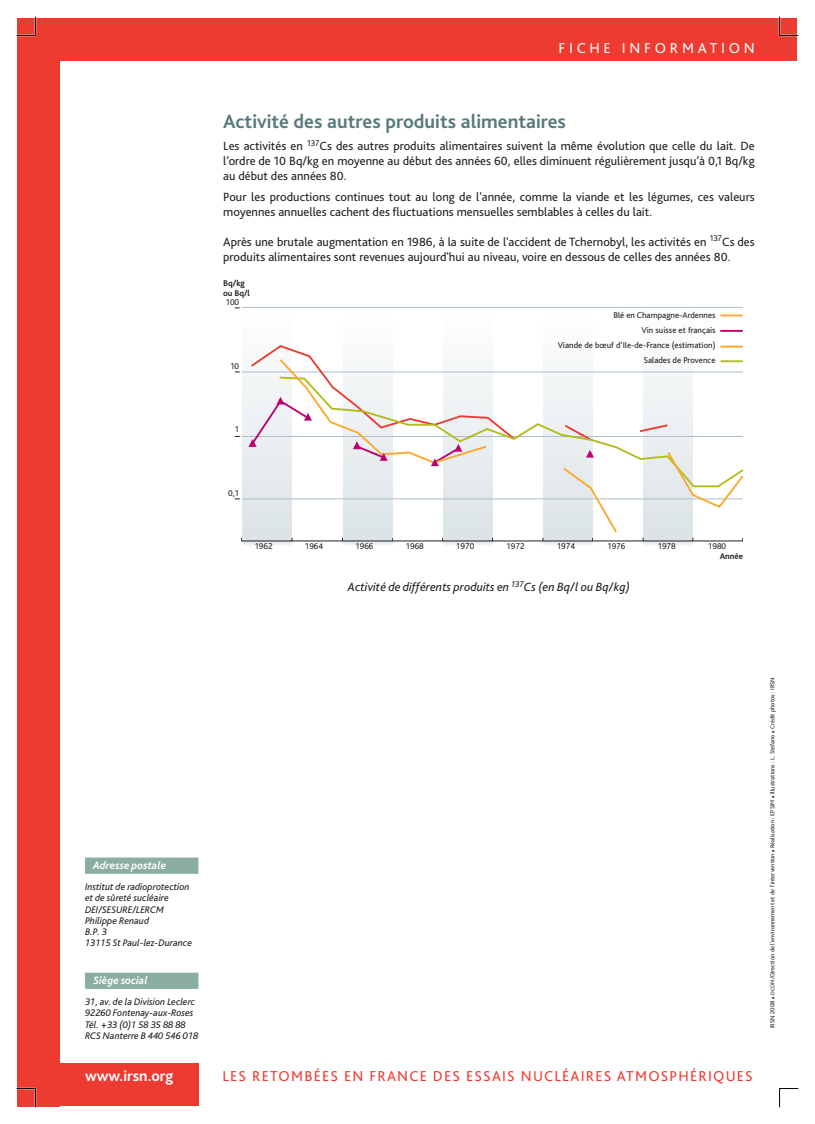
<style>
.page{position:relative;width:815px;height:1124px;background:#fff}
.page>*{position:absolute;margin:0;border:0;box-sizing:border-box;transform-origin:0 0}
.t1{font:700 20px "Bliss 2";color:#587a7b}
.t2{font:700 15.62px "Bliss 2";color:#fff}
.t3{font:15px "Bliss 2";letter-spacing:.08em;color:#ee3b32}
.t4{font:15px "Bliss 2";letter-spacing:.25em;color:#fff}
.t5{font:12.5px/15px "Bliss 2";color:#231f20}
.t6{font:italic 12.5px "Bliss 2";color:#231f20}
.t7{font:italic 700 11.25px "Bliss 2";color:#fff}
.t8{font:italic 10px/11.2px "Bliss";color:#231f20}
.t9{font:8.75px/15px "Bliss";color:#231f20;text-align:right}
.t10{font:700 8.75px/10px "Bliss 2";color:#231f20}
.t11{font:6.25px "Bliss 2";color:#231f20}
.s1{font-size:5.62px}
</style>
<div class="page">
<div style="left:18px;top:18px;width:42px;height:1088px;background:#ee3b32"></div>
<div style="left:18px;top:18px;width:779px;height:42px;background:#ee3b32"></div>
<div style="left:35px;top:1063px;width:163px;height:43px;background:#ee3b32"></div>
<div style="left:85px;top:857px;width:113px;height:16px;background:#8baea1"></div>
<div style="left:85px;top:972px;width:113px;height:16px;background:#8baea1"></div>
<div style="left:443px;top:329px;width:50px;height:216px;background:#fbfbfc"></div>
<div style="left:443px;top:483px;width:50px;height:59px;background:#e3e9ec"></div>
<svg style="left:443px;top:499px;width:50px;height:1px"></svg>
<div style="left:443px;top:511px;width:50px;height:30px;background:#dfe6e9"></div>
<div style="left:543px;top:329px;width:50px;height:216px;background:#fbfbfc"></div>
<div style="left:543px;top:350px;width:50px;height:195px;background:#f7f9fa"></div>
<div style="left:543px;top:490px;width:50px;height:52px;background:#e2e8eb"></div>
<svg style="left:543px;top:499px;width:18px;height:1px"></svg>
<div style="left:543px;top:518px;width:50px;height:23px;background:#dee5e8"></div>
<div style="left:643px;top:329px;width:50px;height:216px;background:#fbfbfc"></div>
<div style="left:643px;top:350px;width:50px;height:195px;background:#f7f9fa"></div>
<div style="left:643px;top:490px;width:50px;height:52px;background:#e2e8eb"></div>
<svg style="left:643px;top:499px;width:23px;height:1px"></svg>
<div style="left:643px;top:518px;width:50px;height:23px;background:#dee5e8"></div>
<div style="left:242px;top:329px;width:50px;height:216px;background:#fbfbfc"></div>
<div style="left:242px;top:448px;width:50px;height:95px;background:#e9edf0"></div>
<div style="left:242px;top:469px;width:50px;height:73px;background:#e5ebee"></div>
<svg style="left:242px;top:499px;width:50px;height:1px"></svg>
<div style="left:242px;top:504px;width:50px;height:37px;background:#e0e6ea"></div>
<div style="left:343px;top:329px;width:50px;height:216px;background:#fbfbfc"></div>
<div style="left:343px;top:483px;width:50px;height:59px;background:#e3e9ec"></div>
<svg style="left:343px;top:499px;width:50px;height:1px"></svg>
<div style="left:343px;top:511px;width:50px;height:30px;background:#dfe6e9"></div>
<hr style="left:242px;top:498px;width:501px;height:1px;background:#acbfc9">
<hr style="left:242px;top:436px;width:501px;height:1px;background:#acbfc9">
<hr style="left:242px;top:371px;width:501px;height:1px;background:#acbfc9">
<hr style="left:242px;top:307px;width:501px;height:1px;background:#acbfc9">
<hr style="left:720px;top:314px;width:23px;height:2px;background:#bfbfbf">
<hr style="left:720px;top:360px;width:23px;height:2px;background:#bfbfbf">
<hr style="left:720px;top:330px;width:23px;height:2px;background:#bfbfbf">
<svg style="left:720px;top:346px;width:23px;height:1px"></svg>
<svg style="left:343px;top:423px;width:400px;height:65px"></svg>
<svg style="left:561px;top:466px;width:58px;height:74px"></svg>
<svg style="left:666px;top:450px;width:78px;height:58px"></svg>
<svg style="left:249px;top:345px;width:268px;height:121px"></svg>
<svg style="left:586px;top:450px;width:8px;height:7px"></svg>
<hr style="left:242px;top:540px;width:501px;height:1px;background:#231f20">
<svg style="left:17px;top:17px;width:19px;height:19px"></svg>
<svg style="left:17px;top:1087px;width:19px;height:20px"></svg>
<svg style="left:779px;top:17px;width:19px;height:19px"></svg>
<svg style="left:779px;top:1088px;width:19px;height:19px"></svg>
<p class="t4" style="left:558px;top:38px;width:198px">FICHE INFORMATION</p>
<h1 class="t1" style="left:223px;top:109px;width:344px">Activité des autres produits alimentaires</h1>
<p class="t5" style="left:223px;top:138px;width:533px;text-align:justify">Les activités en <sup>137</sup>Cs des autres produits alimentaires suivent la même évolution que celle du lait. De l’ordre de 10 Bq/kg en moyenne au début des années 60, elles diminuent régulièrement jusqu’à 0,1 Bq/kg au début des années 80.</p>
<p class="t5" style="left:223px;top:188px;width:533px">Pour les productions continues tout au long de l'année, comme la viande et les légumes, ces valeurs moyennes annuelles cachent des fluctuations mensuelles semblables à celles du lait.</p>
<p class="t5" style="left:223px;top:233px;width:533px">Après une brutale augmentation en 1986, à la suite de l'accident de Tchernobyl, les activités en <sup>137</sup>Cs des produits alimentaires sont revenues aujourd'hui au niveau, voire en dessous de celles des années 80.</p>
<p class="t10" style="left:223px;top:277px;width:28px">Bq/kg ou Bq/l</p>
<p class="t9" style="left:225px;top:295px;width:15px">100</p>
<p class="t9" style="left:230px;top:358px;width:11px">10</p>
<p class="t9" style="left:235px;top:422px;width:6px">1</p>
<p class="t9" style="left:228px;top:485px;width:12px">0,1</p>
<p class="t9" style="left:558px;top:307px;width:159px">Blé en Champagne-Ardennes<br>Vin suisse et français<br>Viande de bœuf d’Ile-de-France (estimation)<br>Salades de Provence</p>
<p class="t9" style="left:254px;top:538px;width:20px">1962</p>
<p class="t9" style="left:305px;top:538px;width:20px">1964</p>
<p class="t9" style="left:355px;top:538px;width:20px">1966</p>
<p class="t9" style="left:406px;top:538px;width:20px">1968</p>
<p class="t9" style="left:456px;top:538px;width:20px">1970</p>
<p class="t9" style="left:506px;top:538px;width:20px">1972</p>
<p class="t9" style="left:557px;top:538px;width:20px">1974</p>
<p class="t9" style="left:607px;top:538px;width:20px">1976</p>
<p class="t9" style="left:657px;top:538px;width:20px">1978</p>
<p class="t9" style="left:708px;top:538px;width:20px">1980</p>
<p class="t6" style="left:348px;top:579px;width:283px">Activité de différents produits en <sup>137</sup>Cs (en Bq/l ou Bq/kg)</p>
<p class="t10" style="left:720px;top:551px;width:25px">Année</p>
<p class="t7" style="left:93px;top:857px;width:75px">Adresse postale</p>
<p class="t8" style="left:85px;top:881px;width:109px">Institut de radioprotection et de sûreté sucléaire<br>DEI/SESURE/LERCM<br>Philippe Renaud<br>B.P. 3<br>13115 St Paul-lez-Durance</p>
<p class="t7" style="left:93px;top:972px;width:56px">Siège social</p>
<p class="t8" style="left:85px;top:996px;width:115px">31, av. de la Division Leclerc<br>92260 Fontenay-aux-Roses<br>Tél. +33 (0)1 58 35 88 88<br>RCS Nanterre B 440 546 018</p>
<p class="t2" style="left:85px;top:1066px;width:90px">www.irsn.org</p>
<p class="t3" style="left:222px;top:1066px;width:532px">LES RETOMBÉES EN FRANCE DES ESSAIS NUCLÉAIRES ATMOSPHÉRIQUES</p>
<p class="t11" style="left:768px;top:1028px;width:353px;rotate:-90deg">IRSN 2008 ■ <span class="s1">DCOM/</span>Direction de l'environnement et de l'intervention ■ Réalisation : EPSIM ■ Illustrations : L. Stefano ■ Crédit photos : IRSN</p>
</div>
